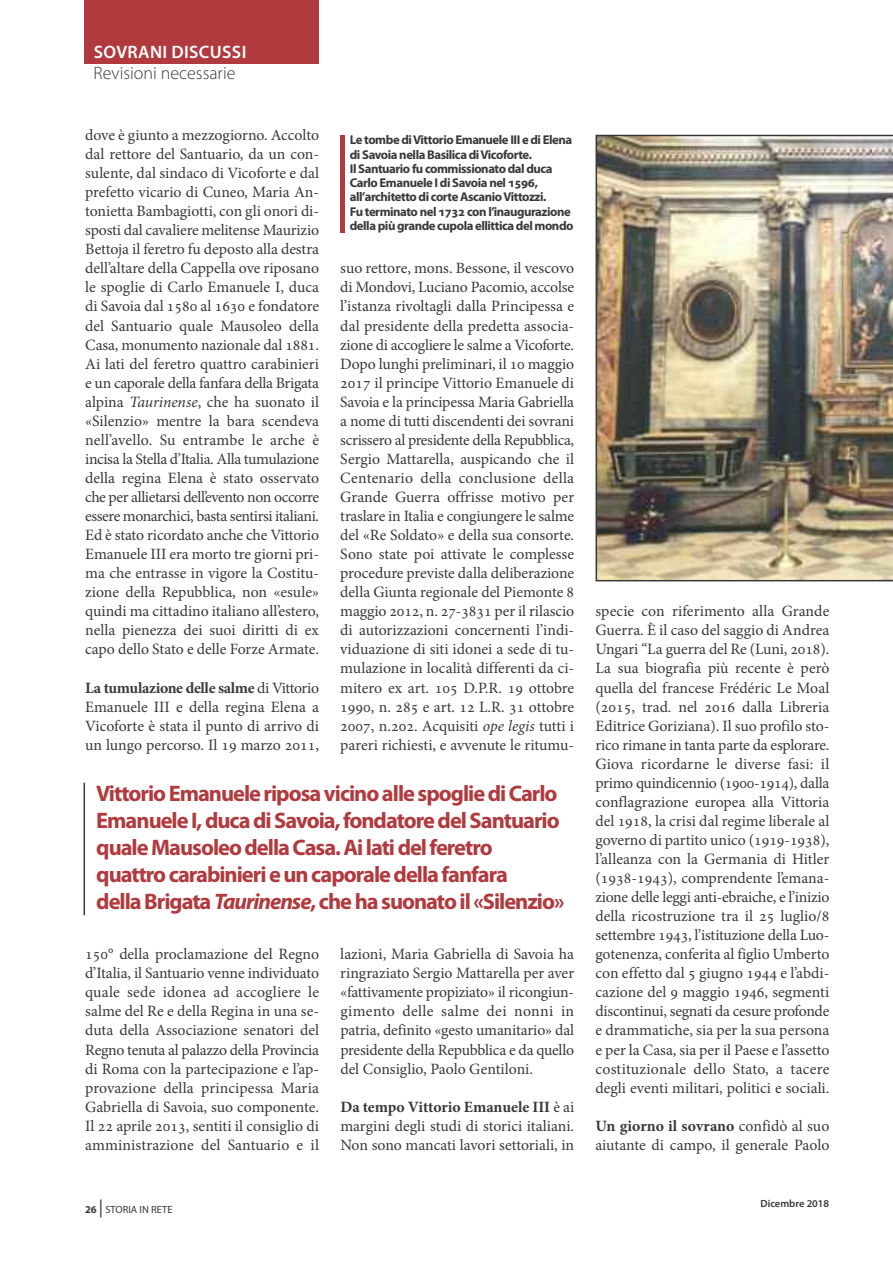
<style>
.page{position:relative;width:893px;height:1263px;background:#fff}
.page>*{position:absolute;margin:0;border:0;box-sizing:border-box;transform-origin:0 0}
.t1{font:700 22.5px/27px "Myriad Pro";letter-spacing:-.045em;color:#b13a3e}
.t2{font:300 18px "Myriad Pro";color:#39383a}
.t3{font:600 18px "Myriad Pro";letter-spacing:.02em;color:#fff}
.t4{font:15.75px/19px "Minion Pro";color:#39383a;text-align:justify}
.t5{font:700 12.75px/14.2px "Myriad Pro";letter-spacing:-.035em;color:#39383a}
.t6{font:10.5px "Myriad Pro";color:#39383a}
.t7{font:600 10.5px "Myriad Pro";color:#39383a}
.s1{font-style:italic}
.s2{font-weight:700}
.s3{font-size:18px}
</style>
<div class="page">
<div style="left:85px;top:0;width:234px;height:63px;background:#b13a3e"></div>
<img style="left:596px;top:135px;width:297px;height:446px">
<hr style="left:84px;top:783px;width:1px;height:132px;background:#39383a">
<div style="left:340px;top:135px;width:5px;height:97px;background:#b13a3e"></div>
<p class="t3" style="left:94px;top:45px;width:154px">SOVRANI DISCUSSI</p>
<p class="t2" style="left:94px;top:66px;width:143px">Revisioni necessarie</p>
<p class="t4" style="left:85px;top:127px;width:235px">dove è giunto a mezzogiorno. Accolto dal rettore del Santuario, da un con&shy;sulente, dal sindaco di Vicoforte e dal prefetto vicario di Cuneo, Maria An&shy;tonietta Bambagiotti, con gli onori di&shy;sposti dal cavaliere melitense Maurizio Bettoja il feretro fu deposto alla destra dell’altare della Cappella ove riposano le spoglie di Carlo Emanuele I, duca di Savoia dal 1580 al 1630 e fondatore del Santuario quale Mausoleo della Casa, monumento nazionale dal 1881.<br>Ai lati del feretro quattro carabinieri e un caporale della fanfara della Brigata alpina <span class="s1">Taurinense</span>, che ha suonato il «Silenzio» mentre la bara scendeva nell’avello. Su entrambe le arche è incisa la Stella d’Italia. Alla tumulazione della regina Elena è stato osservato che per allietarsi dell’evento non occorre essere monarchici, basta sentirsi italiani.<br>Ed è stato ricordato anche che Vittorio Emanuele III era morto tre giorni pri&shy;ma che entrasse in vigore la Costitu&shy;zione della Repubblica, non «esule» quindi ma cittadino italiano all’estero, nella pienezza dei suoi diritti di ex capo dello Stato e delle Forze Armate.</p>
<p class="t4" style="left:85px;top:679px;width:235px"><span class="s2">La tumulazione delle salme</span> di Vittorio Emanuele III e della regina Elena a Vicoforte è stata il punto di arrivo di un lungo percorso. Il 19 marzo 2011,</p>
<p class="t5" style="left:350px;top:134px;width:225px">Le tombe diVittorio Emanuele III e di Elena di Savoia nella Basilica diVicoforte.<br>Il Santuario fu commissionato dal duca Carlo Emanuele I di Savoia nel 1596, all’architetto di corte AscanioVittozzi.<br>Fu terminato nel 1732 con l’inaugurazione della più grande cupola ellittica del mondo</p>
<p class="t4" style="left:340px;top:260px;width:235px">suo rettore, mons. Bessone, il vescovo di Mondovi, Luciano Pacomio, accolse l’istanza rivoltagli dalla Principessa e dal presidente della predetta associa&shy;zione di accogliere le salme a Vicoforte.<br>Dopo lunghi preliminari, il 10 maggio 2017 il principe Vittorio Emanuele di Savoia e la principessa Maria Gabriella a nome di tutti discendenti dei sovrani scrissero al presidente della Repubblica, Sergio Mattarella, auspicando che il Centenario della conclusione della Grande Guerra offrisse motivo per traslare in Italia e congiungere le salme del «Re Soldato» e della sua consorte.<br>Sono state poi attivate le complesse procedure previste dalla deliberazione della Giunta regionale del Piemonte 8 maggio 2012, n. 27-3831 per il rilascio di autorizzazioni concernenti l’indi&shy;viduazione di siti idonei a sede di tu&shy;mulazione in località differenti da ci&shy;mitero ex art. 105 D.P.R. 19 ottobre 1990, n. 285 e art. 12 L.R. 31 ottobre 2007, n.202. Acquisiti <span class="s1">ope legis</span> tutti i pareri richiesti, e avvenute le ritumu-</p>
<p class="t1" style="left:96px;top:782px;width:470px">Vittorio Emanuele riposa vicino alle spoglie di Carlo Emanuele I, duca di Savoia, fondatore del Santuario quale Mausoleo della Casa. Ai lati del feretro quattro carabinieri e un caporale della fanfara<br>della Brigata <span class="s1">Taurinense</span>, che ha suonato il «Silenzio»</p>
<p class="t4" style="left:85px;top:946px;width:235px">150° della proclamazione del Regno d’Italia, il Santuario venne individuato quale sede idonea ad accogliere le salme del Re e della Regina in una se&shy;duta della Associazione senatori del Regno tenuta al palazzo della Provincia di Roma con la partecipazione e l’ap&shy;provazione della principessa Maria Gabriella di Savoia, suo componente.<br>Il 22 aprile 2013, sentiti il consiglio di amministrazione del Santuario e il</p>
<p class="t4" style="left:340px;top:946px;width:235px">lazioni, Maria Gabriella di Savoia ha ringraziato Sergio Mattarella per aver «fattivamente propiziato» il ricongiun&shy;gimento delle salme dei nonni in patria, definito «gesto umanitario» dal presidente della Repubblica e da quello del Consiglio, Paolo Gentiloni.</p>
<p class="t4" style="left:340px;top:1098px;width:235px"><span class="s2">Da tempo Vittorio Emanuele III</span> è ai margini degli studi di storici italiani.<br>Non sono mancati lavori settoriali, in</p>
<p class="t4" style="left:595px;top:603px;width:235px">specie con riferimento alla Grande Guerra. È il caso del saggio di Andrea Ungari “La guerra del Re (Luni, 2018).<br>La sua biografia più recente è però quella del francese Frédéric Le Moal (2015, trad. nel 2016 dalla Libreria Editrice Goriziana). Il suo profilo sto&shy;rico rimane in tanta parte da esplorare.<br>Giova ricordarne le diverse fasi: il primo quindicennio (1900-1914), dalla conflagrazione europea alla Vittoria del 1918, la crisi dal regime liberale al governo di partito unico (1919-1938), l’alleanza con la Germania di Hitler (1938-1943), comprendente l’emana&shy;zione delle leggi anti-ebraiche, e l’inizio della ricostruzione tra il 25 luglio/8 settembre 1943, l’istituzione della Luo&shy;gotenenza, conferita al figlio Umberto con effetto dal 5 giugno 1944 e l’abdi&shy;cazione del 9 maggio 1946, segmenti discontinui, segnati da cesure profonde e drammatiche, sia per la sua persona e per la Casa, sia per il Paese e l’assetto costituzionale dello Stato, a tacere degli eventi militari, politici e sociali.</p>
<p class="t4" style="left:595px;top:1117px;width:235px"><span class="s2">Un giorno il sovrano</span> confidò al suo aiutante di campo, il generale Paolo</p>
<p class="t6" style="left:85px;top:1205px;width:89px"><span class="s2">26</span> <span class="s3">|</span> STORIA IN RETE</p>
<p class="t7" style="left:760px;top:1199px;width:70px">Dicembre 2018</p>
</div>
